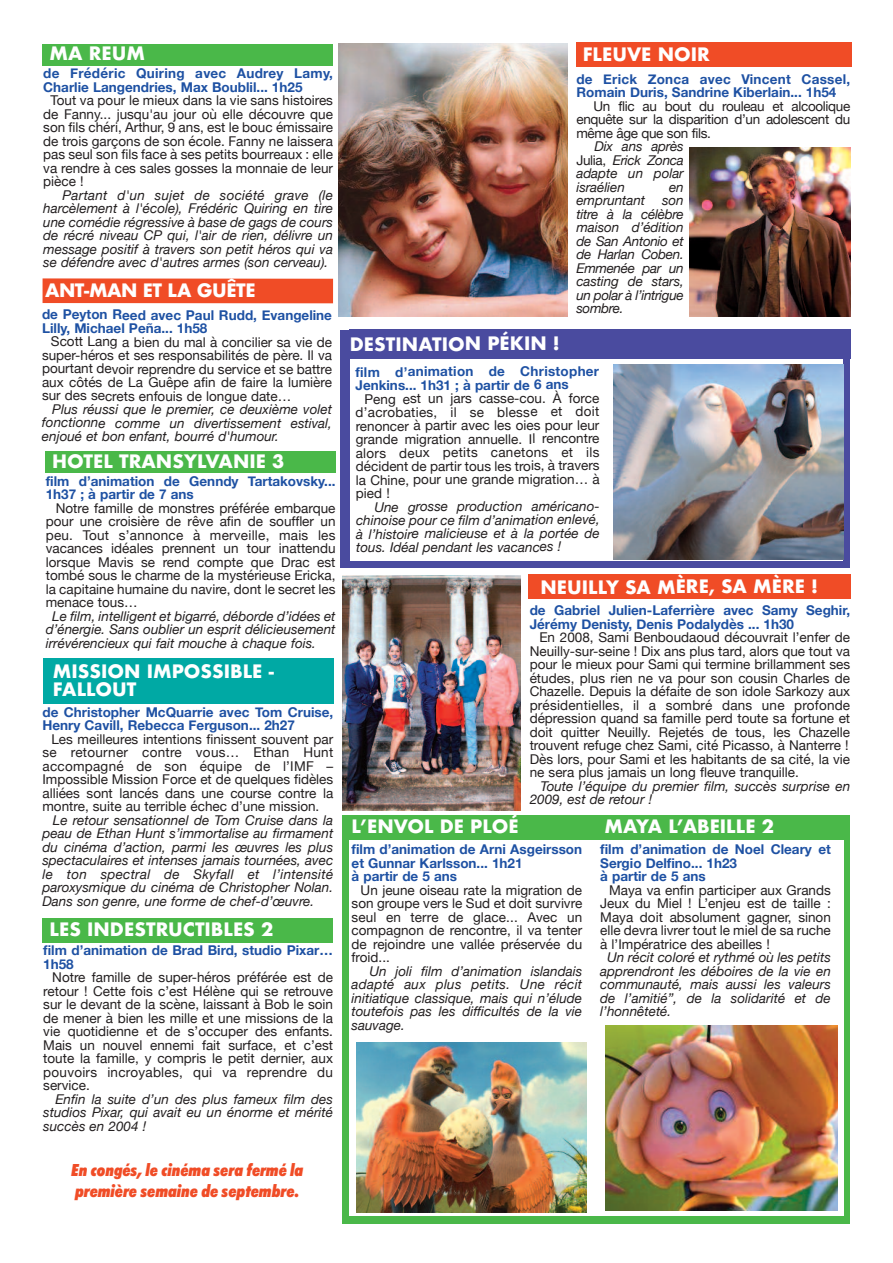
<style>
.page{position:relative;width:893px;height:1263px;background:#fff}
.page>*{position:absolute;margin:0;border:0;box-sizing:border-box;transform-origin:0 0}
.t1{font:700 18px/18.6px "Futura";color:#fff}
.t2{font:italic 800 condensed 18px/21.6px "Futura No 2 D";color:#f04c26}
.t3{font:700 18px "Futura";letter-spacing:-.025em;color:#fff}
.t4{font:13.5px/13.5px "Helvetica Neue";color:#231f20;text-align:justify}
.t5{font:italic 13.5px/13.5px "Helvetica Neue";color:#231f20;text-align:justify}
.t6{font:700 13.5px/13.5px "Helvetica Neue";color:#1e51a3}
.s1{font-style:normal}
</style>
<div class="page">
<div style="left:43px;top:278px;width:290px;height:25px;background:#f04c26"></div>
<div style="left:43px;top:44px;width:290px;height:21px;background:#4ab849"></div>
<div style="left:44px;top:658px;width:290px;height:45px;background:#00a9a4"></div>
<div style="left:43px;top:918px;width:290px;height:24px;background:#4ab849"></div>
<div style="left:528px;top:574px;width:323px;height:25px;background:#f04c26"></div>
<div style="left:341px;top:330px;width:509px;height:238px;background:#4a4b9f"></div>
<div style="left:350px;top:338px;width:492px;height:223px;background:#fff"></div>
<div style="left:349px;top:330px;width:501px;height:29px;background:#4a4b9f"></div>
<img style="left:614px;top:365px;width:229px;height:195px">
<div style="left:576px;top:43px;width:276px;height:24px;background:#f04c26"></div>
<img style="left:338px;top:43px;width:229px;height:274px">
<img style="left:690px;top:148px;width:160px;height:169px">
<img style="left:342px;top:575px;width:178px;height:235px">
<div style="left:342px;top:815px;width:508px;height:408px;background:#4ab849"></div>
<div style="left:349px;top:840px;width:495px;height:375px;background:#fff"></div>
<img style="left:605px;top:1025px;width:232px;height:186px">
<img style="left:357px;top:1043px;width:229px;height:169px">
<div style="left:45px;top:451px;width:290px;height:22px;background:#4ab849"></div>
<h1 class="t1" style="left:50px;top:44px;width:97px">MA REUM</h1>
<p class="t6" style="left:43px;top:67px;width:291px">de Frédéric Quiring avec Audrey Lamy,<br>Charlie Langendries, Max Boublil... 1h25</p>
<p class="t4" style="left:43px;top:94px;width:291px;text-indent:7px">Tout va pour le mieux dans la vie sans histoires de Fanny... jusqu'au jour où elle découvre que son fils chéri, Arthur, 9 ans, est le bouc émissaire de trois garçons de son école. Fanny ne laissera pas seul son fils face à ses petits bourreaux : elle va rendre à ces sales gosses la monnaie de leur pièce !</p>
<p class="t5" style="left:43px;top:188px;width:291px;text-indent:19px">Partant d'un sujet de société grave (le harcèlement à l'école), Frédéric Quiring en tire une comédie régressive à base de gags de cours de récré niveau CP qui, l'air de rien, délivre un message positif à travers son petit héros qui va se défendre avec d'autres armes (son cerveau).</p>
<h1 class="t3" style="left:45px;top:277px;width:212px">ANT-MAN ET LA GUÊTE</h1>
<p class="t6" style="left:42px;top:308px;width:292px">de Peyton Reed avec Paul Rudd, Evangeline<br>Lilly, Michael Peña... 1h58</p>
<p class="t4" style="left:42px;top:335px;width:292px;text-indent:9px">Scott Lang a bien du mal à concilier sa vie de super-héros et ses responsabilités de père. Il va pourtant devoir reprendre du service et se battre aux côtés de La Guêpe afin de faire la lumière sur des secrets enfouis de longue date…</p>
<p class="t5" style="left:42px;top:402px;width:292px;text-indent:10px">Plus réussi que le premier, ce deuxième volet fonctionne comme un divertissement estival, enjoué et bon enfant, bourré d'humour.</p>
<h1 class="t1" style="left:52px;top:451px;width:234px">HOTEL TRANSYLVANIE 3</h1>
<p class="t6" style="left:46px;top:474px;width:291px">film d’animation de Genndy Tartakovsky...<br>1h37 ; à partir de 7 ans</p>
<p class="t4" style="left:46px;top:501px;width:291px;text-indent:10px">Notre famille de monstres préférée embarque pour une croisière de rêve afin de souffler un peu. Tout s’annonce à merveille, mais les vacances idéales prennent un tour inattendu lorsque Mavis se rend compte que Drac est tombé sous le charme de la mystérieuse Ericka, la capitaine humaine du navire, dont le secret les menace tous…</p>
<p class="t5" style="left:46px;top:609px;width:291px;text-indent:6px">Le film, intelligent et bigarré, déborde d’idées et d’énergie. Sans oublier un esprit délicieusement irrévérencieux qui fait mouche à chaque fois.</p>
<h1 class="t1" style="left:53px;top:662px;width:222px">MISSION IMPOSSIBLE -<br>FALLOUT</h1>
<p class="t6" style="left:42px;top:705px;width:292px">de Christopher McQuarrie avec Tom Cruise,<br>Henry Cavill, Rebecca Ferguson... 2h27</p>
<p class="t4" style="left:42px;top:732px;width:292px;text-indent:9px">Les meilleures intentions finissent souvent par se retourner contre vous… Ethan Hunt accompagné de son équipe de l’IMF – Impossible Mission Force et de quelques fidèles alliées sont lancés dans une course contre la montre, suite au terrible échec d’une mission.</p>
<p class="t5" style="left:42px;top:813px;width:292px;text-indent:10px">Le retour sensationnel de Tom Cruise dans la peau de Ethan Hunt s’immortalise au firmament du cinéma d’action, parmi les œuvres les plus spectaculaires et intenses jamais tournées, avec le ton spectral de Skyfall et l’intensité paroxysmique du cinéma de Christopher Nolan.<br>Dans son genre, une forme de chef-d’œuvre.</p>
<h1 class="t1" style="left:50px;top:920px;width:225px">LES INDESTRUCTIBLES 2</h1>
<p class="t6" style="left:43px;top:943px;width:291px">film d’animation de Brad Bird, studio Pixar…<br>1h58</p>
<p class="t4" style="left:43px;top:970px;width:291px;text-indent:9px">Notre famille de super-héros préférée est de retour ! Cette fois c’est Hélène qui se retrouve sur le devant de la scène, laissant à Bob le soin de mener à bien les mille et une missions de la vie quotidienne et de s’occuper des enfants.<br>Mais un nouvel ennemi fait surface, et c’est toute la famille, y compris le petit dernier, aux pouvoirs incroyables, qui va reprendre du service.</p>
<p class="t5" style="left:43px;top:1092px;width:291px;text-indent:12px">Enfin la suite d’un des plus fameux film des studios Pixar, qui avait eu un énorme et mérité succès en 2004 !</p>
<h1 class="t2" style="left:71px;top:1159px;width:234px">En congés, le cinéma sera fermé la première semaine de septembre.</h1>
<h1 class="t1" style="left:583px;top:45px;width:129px">FLEUVE NOIR</h1>
<p class="t6" style="left:576px;top:72px;width:275px">de Erick Zonca avec Vincent Cassel,<br>Romain Duris, Sandrine Kiberlain... 1h54</p>
<p class="t4" style="left:576px;top:99px;width:275px;text-indent:17px">Un flic au bout du rouleau et alcoolique enquête sur la disparition d’un adolescent du même âge que son fils.</p>
<p class="t5" style="left:576px;top:139px;width:109px;text-indent:18px">Dix ans après <span class="s1">Julia,</span> Erick Zonca adapte un polar israélien</p>
<p class="t5" style="left:669px;top:180px;width:16px">en</p>
<p class="t5" style="left:576px;top:193px;width:70px">empruntant</p>
<p class="t5" style="left:576px;top:193px;width:109px;text-indent:86px">son titre à la célèbre maison d’édition de San Antonio et de Harlan Coben.<br>Emmenée par un casting de stars, un polar à l’intrigue sombre.</p>
<h1 class="t1" style="left:350px;top:334px;width:212px">DESTINATION PÉKIN !</h1>
<p class="t6" style="left:355px;top:364px;width:245px">film d’animation de Christopher<br>Jenkins... 1h31 ; à partir de 6 ans</p>
<p class="t4" style="left:356px;top:391px;width:246px;text-indent:9px">Peng est un jars casse-cou. À force d’acrobaties, il se blesse et doit renoncer à partir avec les oies pour leur grande migration annuelle. Il rencontre alors deux petits canetons et ils décident de partir tous les trois, à travers la Chine, pour une grande migration… à pied !</p>
<p class="t5" style="left:356px;top:499px;width:245px;text-indent:18px">Une grosse production américano&shy;chinoise pour ce film d’animation enlevé, à l’histoire malicieuse et à la portée de tous. Idéal pendant les vacances !</p>
<h1 class="t1" style="left:540px;top:577px;width:279px">NEUILLY SA MÈRE, SA MÈRE !</h1>
<p class="t6" style="left:530px;top:603px;width:322px">de Gabriel Julien-Laferrière avec Samy Seghir,<br>Jérémy Denisty, Denis Podalydès ... 1h30</p>
<p class="t4" style="left:530px;top:630px;width:322px;text-indent:10px">En 2008, Sami Benboudaoud découvrait l’enfer de Neuilly-sur-seine ! Dix ans plus tard, alors que tout va pour le mieux pour Sami qui termine brillamment ses études, plus rien ne va pour son cousin Charles de Chazelle. Depuis la défaite de son idole Sarkozy aux présidentielles, il a sombré dans une profonde dépression quand sa famille perd toute sa fortune et doit quitter Neuilly. Rejetés de tous, les Chazelle trouvent refuge chez Sami, cité Picasso, à Nanterre !<br>Dès lors, pour Sami et les habitants de sa cité, la vie ne sera plus jamais un long fleuve tranquille.</p>
<p class="t5" style="left:530px;top:779px;width:322px;text-indent:11px">Toute l’équipe du premier film, succès surprise en<br>2009, est de retour !</p>
<h1 class="t1" style="left:352px;top:817px;width:169px">L’ENVOL DE PLOÉ</h1>
<h1 class="t1" style="left:604px;top:817px;width:171px">MAYA L’ABEILLE 2</h1>
<p class="t6" style="left:352px;top:842px;width:232px">film d’animation de Arni Asgeirsson et Gunnar Karlsson... 1h21<br>à partir de 5 ans</p>
<p class="t4" style="left:352px;top:883px;width:232px;text-indent:9px">Un jeune oiseau rate la migration de son groupe vers le Sud et doit survivre seul en terre de glace... Avec un compagnon de rencontre, il va tenter de rejoindre une vallée préservée du froid...</p>
<p class="t5" style="left:352px;top:964px;width:232px;text-indent:18px">Un joli film d’animation islandais adapté aux plus petits. Une récit initiatique classique, mais qui n’élude toutefois pas les difficultés de la vie sauvage.</p>
<p class="t6" style="left:600px;top:842px;width:232px">film d’animation de Noel Cleary et<br>Sergio Delfino... 1h23<br>à partir de 5 ans</p>
<p class="t4" style="left:600px;top:883px;width:232px;text-indent:9px">Maya va enfin participer aux Grands Jeux du Miel ! L’enjeu est de taille :<br>Maya doit absolument gagner, sinon elle devra livrer tout le miel de sa ruche à l’Impératrice des abeilles !</p>
<p class="t5" style="left:600px;top:951px;width:232px;text-indent:7px">Un récit coloré et rythmé où les petits apprendront les déboires de la vie en communauté, mais aussi les valeurs de l’amitié”, de la solidarité et de l’honnêteté.</p>
</div>
